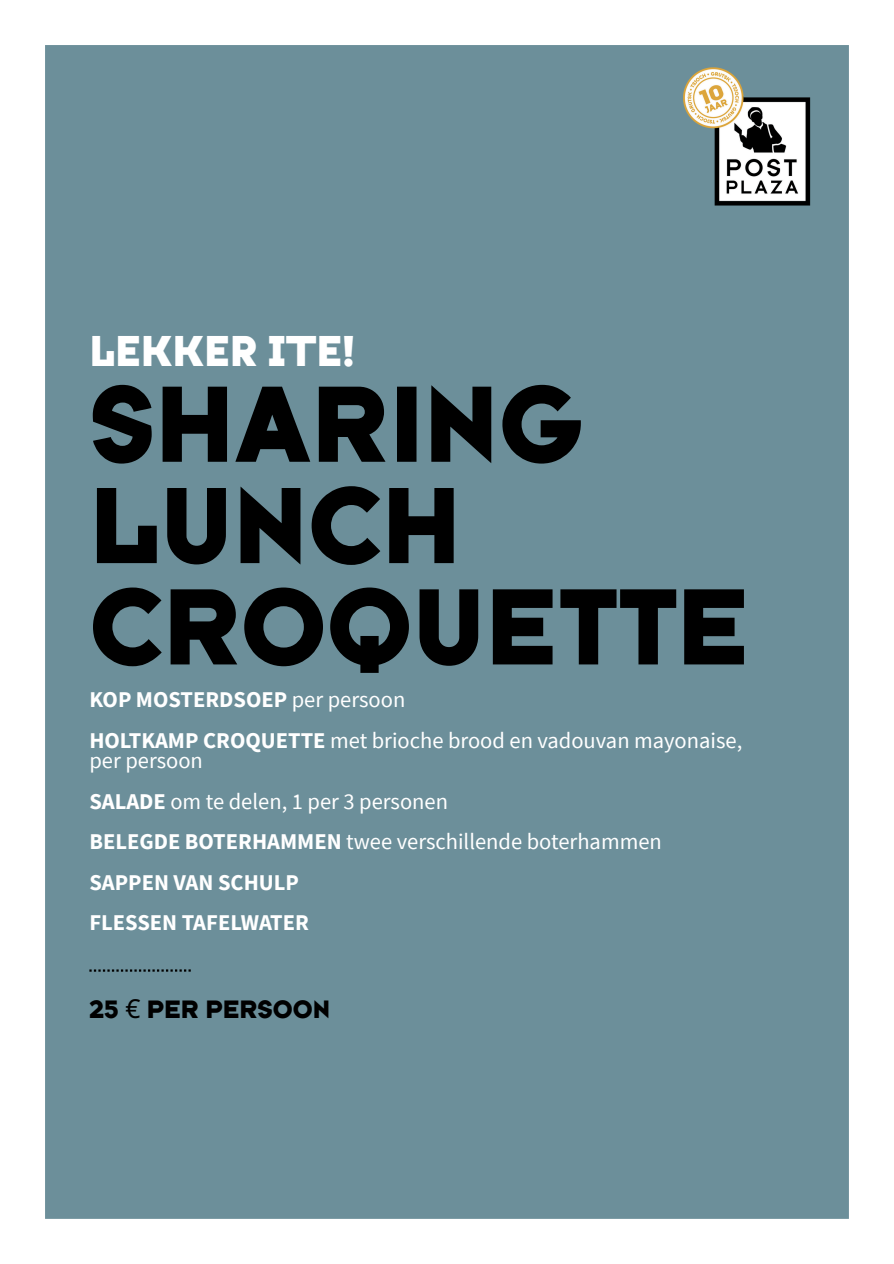
<style>
.page{position:relative;width:894px;height:1264px;background:#fff}
.page>*{position:absolute;margin:0;border:0;box-sizing:border-box;transform-origin:0 0}
.t1{font:112.5px/101.2px "Typeface Six";color:#000}
.t2{font:45px "Typeface Six";color:#fff}
.t3{font:26.25px "Typeface Six";color:#000}
.t4{font:22.5px/20.2px "Source Sans Pro";color:#fff}
.t5{font:700 22.5px "Source Sans Pro";color:#fff}
.s1{font-weight:400}
.s2{font-weight:700}
.s3{font-family:"Noto Sans"}
</style>
<div class="page">
<div style="left:45px;top:45px;width:804px;height:1174px;background:#6c8f9a"></div>
<img style="left:677px;top:65px;width:147px;height:147px">
<svg style="left:89px;top:969px;width:102px;height:2px"></svg>
<p class="t2" style="left:89px;top:323px;width:266px">LEKKER ITE!</p>
<p class="t1" style="left:89px;top:373px;width:660px">SHARING<br>LUNCH<br>CROQUETTE</p>
<h2 class="t5" style="left:89px;top:685px;width:317px">KOP MOSTERDSOEP <span class="s1">per persoon</span></h2>
<h1 class="t4" style="left:89px;top:729px;width:654px"><span class="s2">HOLTKAMP CROQUETTE</span> met brioche brood en vadouvan mayonaise, per persoon</h1>
<p class="t4" style="left:89px;top:790px;width:360px"><span class="s2">SALADE</span> om te delen, 1 per 3 personen</p>
<p class="t4" style="left:89px;top:831px;width:573px"><span class="s2">BELEGDE BOTERHAMMEN</span> twee verschillende boterhammen</p>
<p class="t5" style="left:89px;top:867px;width:211px">SAPPEN VAN SCHULP</p>
<p class="t5" style="left:89px;top:908px;width:221px">FLESSEN TAFELWATER</p>
<h4 class="t3" style="left:89px;top:993px;width:242px">25 <span class="s3">€</span> PER PERSOON</h4>
</div>
